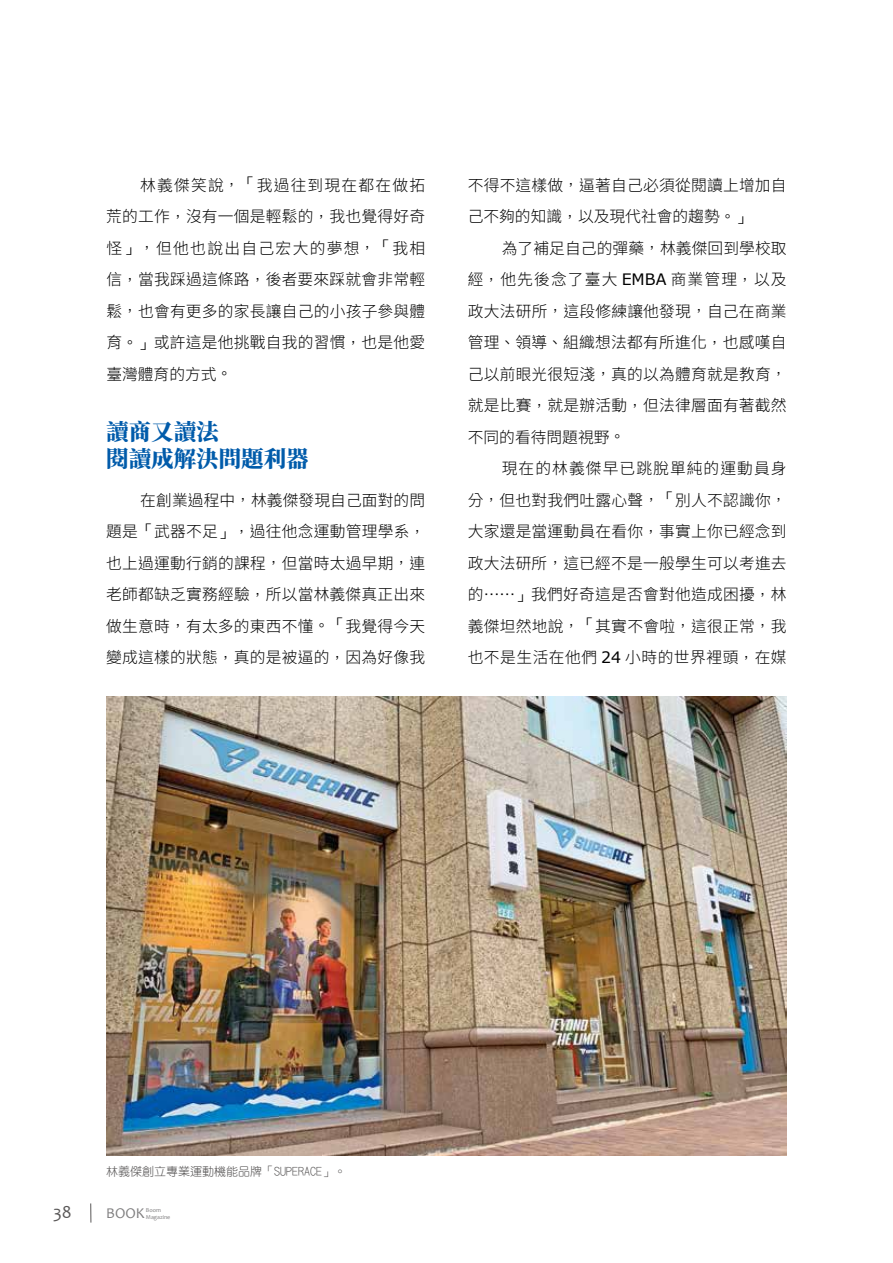
<style>
.page{position:relative;width:893px;height:1263px;background:#fff}
.page>*{position:absolute;margin:0;border:0;box-sizing:border-box;transform-origin:0 0}
.t1{font:800 22.5px/27px "Source Han Serif TC";color:#005baa}
.t2{font:18px "Candara";color:#595757}
.t3{font:300 15.75px/31.5px "Noto Sans Hant";letter-spacing:.015em;color:#000;text-align:justify}
.t4{font:15px "Candara";color:#807f80}
.t5{font:12px "DF Yuan W3 WIN BF";color:#595757}
.t6{font:6px/6.8px "Candara";letter-spacing:-.005em;color:#807f80}
.s1{font-family:"DF Li Hei W3 WIN BF";font-weight:400}
.s2{font-family:"Verdana";font-weight:400}
</style>
<div class="page">
<svg style="left:90px;top:1203px;width:1px;height:19px"></svg>
<img style="left:106px;top:696px;width:681px;height:459px">
<p class="t3" style="left:106px;top:169px;width:321px;text-indent:34px">林義傑笑說<span class="s1">，「</span>我過往到現在都在做拓荒的工作<span class="s1">，</span>沒有一個是輕鬆的<span class="s1">，</span>我也覺得好奇怪<span class="s1">」，</span>但他也說出自己宏大的夢想<span class="s1">，「</span>我相信<span class="s1">，</span>當我踩過這條路<span class="s1">，</span>後者要來踩就會非常輕鬆<span class="s1">，</span>也會有更多的家長讓自己的小孩子參與體育<span class="s1">。」</span>或許這是他挑戰自我的習慣<span class="s1">，</span>也是他愛臺灣體育的方式<span class="s1">。</span></p>
<h1 class="t1" style="left:106px;top:419px;width:204px">讀商又讀法<br>閱讀成解決問題利器</h1>
<p class="t3" style="left:106px;top:484px;width:320px;text-indent:34px">在創業過程中<span class="s1">，</span>林義傑發現自己面對的問題是<span class="s1">「</span>武器不足<span class="s1">」，</span>過往他念運動管理學系<span class="s1">，</span>也上過運動行銷的課程<span class="s1">，</span>但當時太過早期<span class="s1">，</span>連老師都缺乏實務經驗<span class="s1">，</span>所以當林義傑真正出來做生意時<span class="s1">，</span>有太多的東西不懂<span class="s1">。「</span>我覺得今天變成這樣的狀態<span class="s1">，</span>真的是被逼的<span class="s1">，</span>因為好像我</p>
<p class="t3" style="left:468px;top:169px;width:320px">不得不這樣做<span class="s1">，</span>逼著自己必須從閱讀上增加自己不夠的知識<span class="s1">，</span>以及現代社會的趨勢<span class="s1">。」</span></p>
<p class="t3" style="left:468px;top:232px;width:320px;text-indent:34px">為了補足自己的彈藥<span class="s1">，</span>林義傑回到學校取經<span class="s1">，</span>他先後念了臺大 <span class="s2">EMBA</span> 商業管理<span class="s1">，</span>以及政大法研所<span class="s1">，</span>這段修練讓他發現<span class="s1">，</span>自己在商業管理<span class="s1">、</span>領導<span class="s1">、</span>組織想法都有所進化<span class="s1">，</span>也感嘆自己以前眼光很短淺<span class="s1">，</span>真的以為體育就是教育<span class="s1">，</span>就是比賽<span class="s1">，</span>就是辦活動<span class="s1">，</span>但法律層面有著截然不同的看待問題視野<span class="s1">。</span></p>
<p class="t3" style="left:468px;top:453px;width:320px;text-indent:34px">現在的林義傑早已跳脫單純的運動員身分<span class="s1">，</span>但也對我們吐露心聲<span class="s1">，「</span>別人不認識你<span class="s1">，</span>大家還是當運動員在看你<span class="s1">，</span>事實上你已經念到政大法研所<span class="s1">，</span>這已經不是一般學生可以考進去的<span class="s1">……」</span>我們好奇這是否會對他造成困擾<span class="s1">，</span>林義傑坦然地說<span class="s1">，「</span>其實不會啦<span class="s1">，</span>這很正常<span class="s1">，</span>我也不是生活在他們 <span class="s2">24</span> 小時的世界裡頭<span class="s1">，</span>在媒</p>
<p class="t5" style="left:106px;top:1166px;width:241px">林義傑創立專業運動機能品牌「SUPERACE」。</p>
<p class="t2" style="left:53px;top:1201px;width:20px">38</p>
<p class="t4" style="left:106px;top:1204px;width:40px">BOOK</p>
<p class="t6" style="left:146px;top:1207px;width:26px">Boom<br>Magazine</p>
</div>
